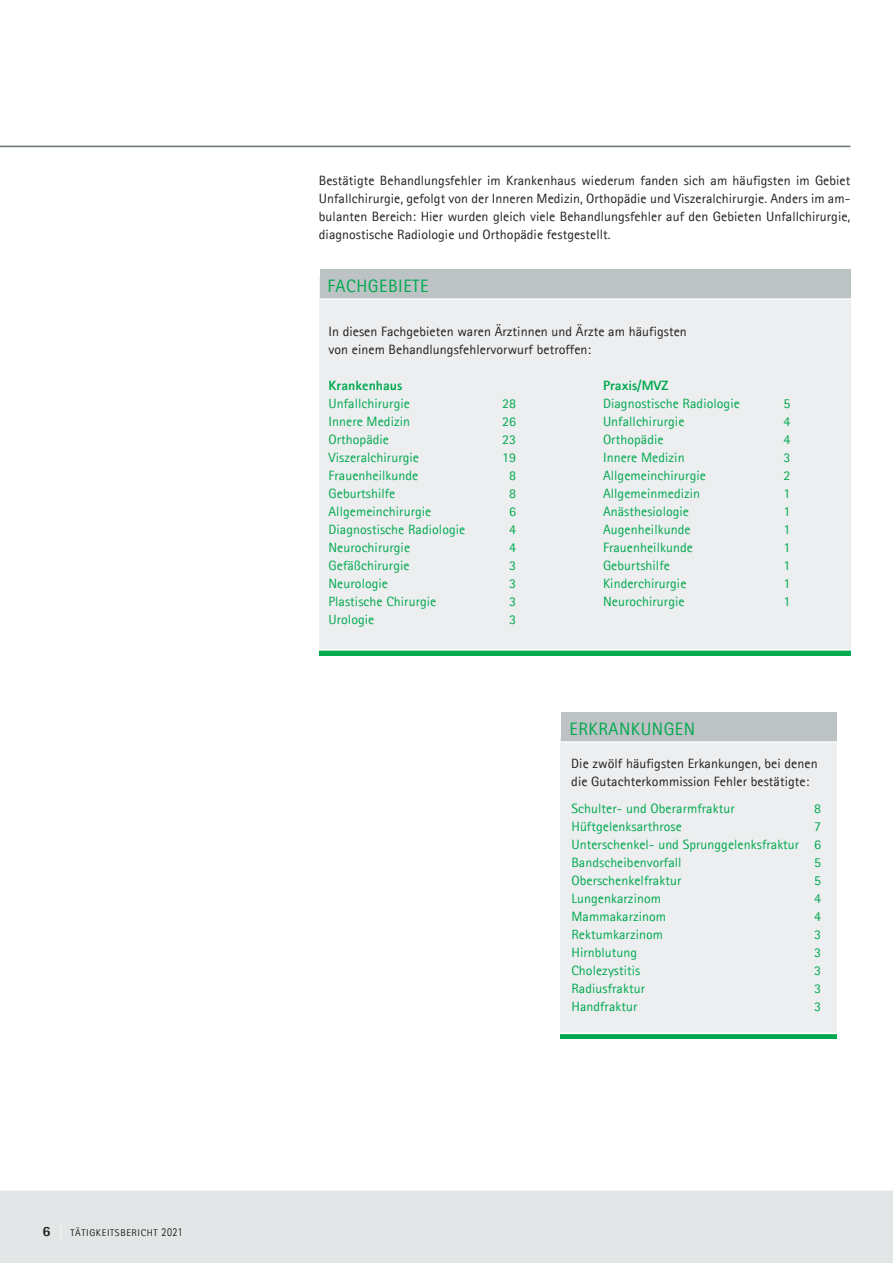
<style>
.page{position:relative;width:893px;height:1263px;background:#fff}
.page>*{position:absolute;margin:0;border:0;box-sizing:border-box;transform-origin:0 0}
.t1{font:18px "Agfa Rotis Sans Serif";letter-spacing:.025em;color:#00a94e}
.t2{font:13.5px/18px "Agfa Rotis Sans Serif";letter-spacing:.005em;color:#00a94e;text-align:justify}
.t3{font:13.5px/18px "Agfa Rotis Sans Serif";letter-spacing:.005em;color:#231f20}
.t4{font:800 13.5px "Agfa Rotis Sans Serif";letter-spacing:.005em;color:#00a94e}
.t5{font:9.75px "Agfa Rotis Sans Serif";letter-spacing:.06em;color:#231f20}
.s1{font-weight:800;font-size:14.25px}
.s2{font-size:14.25px;color:#fff}
.s3{font-size:12.15px}
</style>
<div class="page">
<div style="left:0;top:1191px;width:893px;height:72px;background:#e3e6e7"></div>
<hr style="left:0;top:146px;width:850px;height:1px;background:#697374">
<div style="left:561px;top:737px;width:276px;height:301px;background:#eceeef"></div>
<div style="left:561px;top:1034px;width:276px;height:5px;background:#00a94e"></div>
<hr style="left:548px;top:1033px;width:302px;height:1px;background:#fff">
<div style="left:561px;top:712px;width:276px;height:30px;background:#bdc3c5"></div>
<hr style="left:547px;top:741px;width:303px;height:2px;background:#fff">
<div style="left:319px;top:278px;width:531px;height:375px;background:#eceeef"></div>
<div style="left:320px;top:269px;width:530px;height:30px;background:#bdc3c5"></div>
<hr style="left:310px;top:298px;width:541px;height:2px;background:#fff">
<div style="left:319px;top:651px;width:531px;height:5px;background:#00a94e"></div>
<hr style="left:308px;top:649px;width:556px;height:2px;background:#fff">
<p class="t5" style="left:43px;top:1227px;width:142px"><span class="s1">6</span> <span class="s2">|</span> TÄTIGKEITSBERICHT <span class="s3">2021</span></p>
<p class="t3" style="left:319px;top:171px;width:533px;text-align:justify">Bestätigte Behandlungsfehler im Krankenhaus wiederum fanden sich am häufigsten im Gebiet Unfallchirurgie, gefolgt von der Inneren Medizin, Orthopädie und Viszeralchirurgie. Anders im am&shy;bulanten Bereich: Hier wurden gleich viele Behandlungsfehler auf den Gebieten Unfallchirurgie, diagnostische Radiologie und Orthopädie festgestellt.</p>
<h1 class="t1" style="left:327px;top:275px;width:103px">FACHGEBIETE</h1>
<p class="t3" style="left:328px;top:323px;width:360px">In diesen Fachgebieten waren Ärztinnen und Ärzte am häufigsten von einem Behandlungsfehlervorwurf betroffen:</p>
<p class="t4" style="left:328px;top:377px;width:75px">Krankenhaus</p>
<p class="t4" style="left:603px;top:377px;width:67px">Praxis/MVZ</p>
<p class="t2" style="left:328px;top:395px;width:83px">Unfallchirurgie</p>
<p class="t2" style="left:502px;top:395px;width:15px">28</p>
<p class="t2" style="left:603px;top:395px;width:138px">Diagnostische Radiologie</p>
<p class="t2" style="left:784px;top:395px;width:8px">5</p>
<p class="t2" style="left:328px;top:413px;width:83px">Innere Medizin</p>
<p class="t2" style="left:502px;top:413px;width:15px">26</p>
<p class="t2" style="left:603px;top:413px;width:83px">Unfallchirurgie</p>
<p class="t2" style="left:784px;top:413px;width:8px">4</p>
<p class="t2" style="left:328px;top:431px;width:62px">Orthopädie</p>
<p class="t2" style="left:502px;top:431px;width:15px">23</p>
<p class="t2" style="left:603px;top:431px;width:62px">Orthopädie</p>
<p class="t2" style="left:784px;top:431px;width:8px">4</p>
<p class="t2" style="left:328px;top:449px;width:92px">Viszeralchirurgie</p>
<p class="t2" style="left:502px;top:449px;width:15px">19</p>
<p class="t2" style="left:603px;top:449px;width:83px">Innere Medizin</p>
<p class="t2" style="left:784px;top:449px;width:8px">3</p>
<p class="t2" style="left:328px;top:467px;width:91px">Frauenheilkunde</p>
<p class="t2" style="left:509px;top:467px;width:8px">8</p>
<p class="t2" style="left:603px;top:467px;width:104px">Allgemeinchirurgie</p>
<p class="t2" style="left:784px;top:467px;width:8px">2</p>
<p class="t2" style="left:328px;top:485px;width:68px">Geburtshilfe</p>
<p class="t2" style="left:509px;top:485px;width:8px">8</p>
<p class="t2" style="left:603px;top:485px;width:99px">Allgemeinmedizin</p>
<p class="t2" style="left:784px;top:485px;width:8px">1</p>
<p class="t2" style="left:328px;top:503px;width:104px">Allgemeinchirurgie</p>
<p class="t2" style="left:509px;top:503px;width:8px">6</p>
<p class="t2" style="left:603px;top:503px;width:88px">Anästhesiologie</p>
<p class="t2" style="left:784px;top:503px;width:8px">1</p>
<p class="t2" style="left:328px;top:521px;width:138px">Diagnostische Radiologie</p>
<p class="t2" style="left:509px;top:521px;width:8px">4</p>
<p class="t2" style="left:603px;top:521px;width:89px">Augenheilkunde</p>
<p class="t2" style="left:784px;top:521px;width:8px">1</p>
<p class="t2" style="left:328px;top:539px;width:83px">Neurochirurgie</p>
<p class="t2" style="left:509px;top:539px;width:8px">4</p>
<p class="t2" style="left:603px;top:539px;width:91px">Frauenheilkunde</p>
<p class="t2" style="left:784px;top:539px;width:8px">1</p>
<p class="t2" style="left:328px;top:557px;width:83px">Gefäßchirurgie</p>
<p class="t2" style="left:509px;top:557px;width:8px">3</p>
<p class="t2" style="left:603px;top:557px;width:68px">Geburtshilfe</p>
<p class="t2" style="left:784px;top:557px;width:8px">1</p>
<p class="t2" style="left:328px;top:575px;width:61px">Neurologie</p>
<p class="t2" style="left:509px;top:575px;width:8px">3</p>
<p class="t2" style="left:603px;top:575px;width:85px">Kinderchirurgie</p>
<p class="t2" style="left:784px;top:575px;width:8px">1</p>
<p class="t2" style="left:328px;top:593px;width:109px">Plastische Chirurgie</p>
<p class="t2" style="left:509px;top:593px;width:8px">3</p>
<p class="t2" style="left:603px;top:593px;width:83px">Neurochirurgie</p>
<p class="t2" style="left:784px;top:593px;width:8px">1</p>
<p class="t2" style="left:328px;top:611px;width:47px">Urologie</p>
<p class="t2" style="left:509px;top:611px;width:8px">3</p>
<h1 class="t1" style="left:570px;top:718px;width:127px">ERKRANKUNGEN</h1>
<p class="t3" style="left:571px;top:754px;width:248px">Die zwölf häufigsten Erkankungen, bei denen die Gutachterkommission Fehler bestätigte:</p>
<p class="t2" style="left:571px;top:799px;width:165px">Schulter- und Oberarmfraktur</p>
<p class="t2" style="left:814px;top:799px;width:8px">8</p>
<p class="t2" style="left:571px;top:817px;width:112px">Hüftgelenksarthrose</p>
<p class="t2" style="left:571px;top:817px;width:251px;text-indent:243px">7<br>Unterschenkel- und Sprunggelenksfraktur 6<br>Bandscheibenvorfall</p>
<p class="t2" style="left:814px;top:853px;width:8px">5</p>
<p class="t2" style="left:571px;top:871px;width:111px">Oberschenkelfraktur</p>
<p class="t2" style="left:814px;top:871px;width:8px">5</p>
<p class="t2" style="left:571px;top:889px;width:91px">Lungenkarzinom</p>
<p class="t2" style="left:814px;top:889px;width:8px">4</p>
<p class="t2" style="left:571px;top:907px;width:96px">Mammakarzinom</p>
<p class="t2" style="left:814px;top:907px;width:8px">4</p>
<p class="t2" style="left:571px;top:925px;width:93px">Rektumkarzinom</p>
<p class="t2" style="left:814px;top:925px;width:8px">3</p>
<p class="t2" style="left:571px;top:943px;width:67px">Hirnblutung</p>
<p class="t2" style="left:814px;top:943px;width:8px">3</p>
<p class="t2" style="left:571px;top:961px;width:70px">Cholezystitis</p>
<p class="t2" style="left:814px;top:961px;width:8px">3</p>
<p class="t2" style="left:571px;top:979px;width:75px">Radiusfraktur</p>
<p class="t2" style="left:814px;top:979px;width:8px">3</p>
<p class="t2" style="left:571px;top:997px;width:68px">Handfraktur</p>
<p class="t2" style="left:814px;top:997px;width:8px">3</p>
</div>
